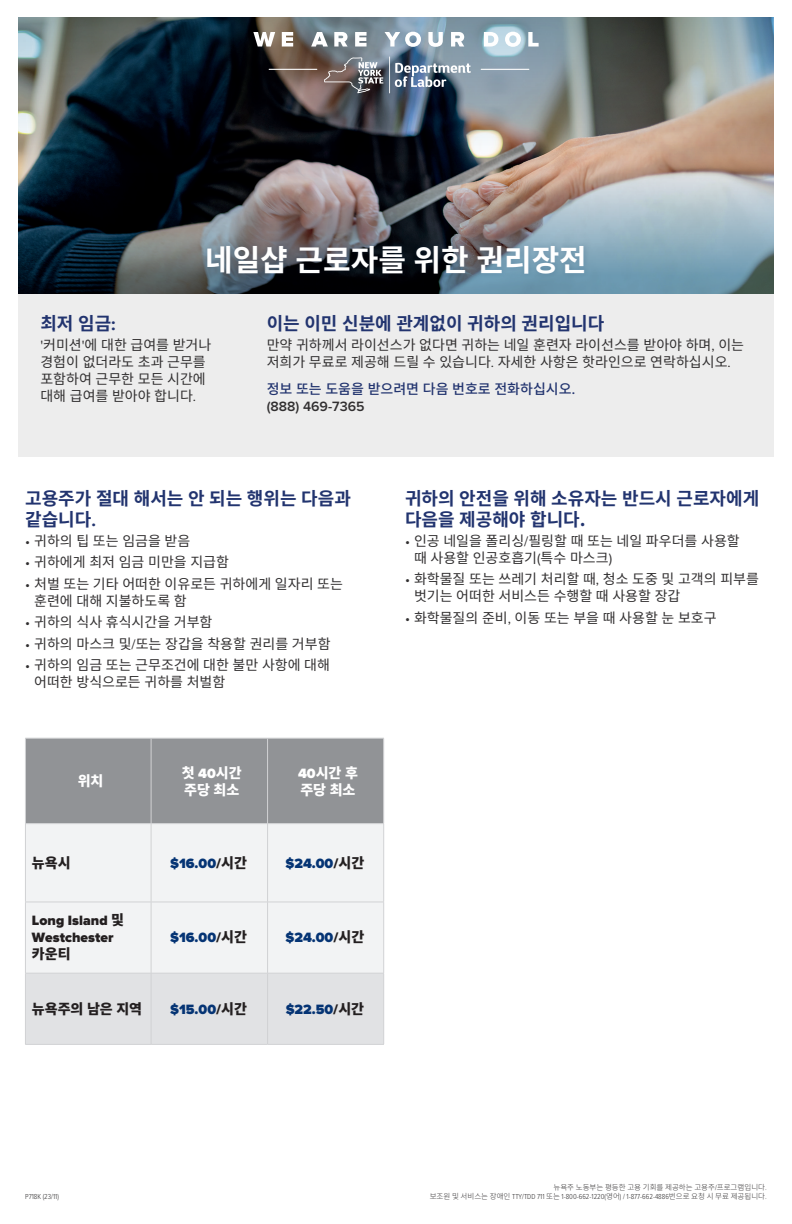
<style>
.page{position:relative;width:792px;height:1224px;background:#fff}
.page>*{position:absolute;margin:0;border:0;box-sizing:border-box;transform-origin:0 0}
.t1{font:700 30px "Noto Sans CJ Kkr";color:#fff}
.t2{font:700 18px/21px "Noto Sans CJ Kkr";color:#22346f}
.t3{font:14px/17px "Noto Sans CJ Kkr";color:#312f30}
.t4{font:900 14px "Proxima Nova";color:#053474}
.t5{font:500 14px "Noto Sans CJ Kkr";color:#22346f}
.t6{font:900 14px/17px "Proxima Nova";color:#231f20}
.t7{font:900 14px/17px "Noto Sans CJ Kkr";color:#fff}
.t8{font:900 14px "Noto Sans CJ Kkr";color:#231f20}
.t9{font:600 14px "Proxima Nova";color:#312f30}
.t10{font:300 7.5px "Proxima Nova Cond";color:#312f30}
.t11{font:300 7.5px "Noto Sans CJ Kkr";color:#312f30}
.s1{font-family:"Proxima Nova"}
.s2{font-family:"Proxima Nova";font-weight:600}
.s3{color:#231f20}
.s4{font-family:"Noto Sans CJ Kkr";color:#231f20}
.s5{font-family:"Noto Sans CJ Kkr"}
.s6{font-family:"Proxima Nova Cond"}
</style>
<div class="page">
<img style="left:18px;top:156px;width:756px;height:16px">
<img style="left:18px;top:18px;width:756px;height:138px">
<img style="left:18px;top:172px;width:756px;height:122px">
<div style="left:18px;top:294px;width:756px;height:162px;background:#ededed"></div>
<div style="left:26px;top:739px;width:357px;height:84px;background:#919396"></div>
<div style="left:26px;top:824px;width:357px;height:149px;background:#f2f3f4"></div>
<div style="left:26px;top:974px;width:357px;height:70px;background:#e1e2e4"></div>
<hr style="left:25px;top:824px;width:1px;height:78px;background:#d1d2d4">
<hr style="left:151px;top:824px;width:1px;height:78px;background:#d1d2d4">
<hr style="left:267px;top:824px;width:1px;height:78px;background:#d1d2d4">
<hr style="left:383px;top:824px;width:1px;height:78px;background:#d1d2d4">
<hr style="left:25px;top:902px;width:126px;height:1px;background:#d1d2d4">
<hr style="left:25px;top:902px;width:1px;height:71px;background:#d1d2d4">
<hr style="left:151px;top:902px;width:117px;height:1px;background:#d1d2d4">
<hr style="left:151px;top:902px;width:1px;height:71px;background:#d1d2d4">
<hr style="left:268px;top:902px;width:116px;height:1px;background:#d1d2d4">
<hr style="left:267px;top:902px;width:1px;height:71px;background:#d1d2d4">
<hr style="left:383px;top:902px;width:1px;height:71px;background:#d1d2d4">
<hr style="left:25px;top:973px;width:126px;height:1px;background:#d1d2d4">
<hr style="left:25px;top:973px;width:1px;height:71px;background:#d1d2d4">
<hr style="left:151px;top:973px;width:117px;height:1px;background:#d1d2d4">
<hr style="left:151px;top:973px;width:1px;height:71px;background:#d1d2d4">
<hr style="left:268px;top:973px;width:116px;height:1px;background:#d1d2d4">
<hr style="left:267px;top:973px;width:1px;height:71px;background:#d1d2d4">
<hr style="left:383px;top:973px;width:1px;height:71px;background:#d1d2d4">
<hr style="left:25px;top:1044px;width:126px;height:1px;background:#d1d2d4">
<hr style="left:151px;top:1044px;width:117px;height:1px;background:#d1d2d4">
<hr style="left:268px;top:1044px;width:116px;height:1px;background:#d1d2d4">
<hr style="left:25px;top:738px;width:126px;height:1px;background:#d1d2d4">
<hr style="left:25px;top:738px;width:1px;height:85px;background:#d1d2d4">
<hr style="left:151px;top:738px;width:117px;height:1px;background:#d1d2d4">
<hr style="left:151px;top:738px;width:1px;height:85px;background:#d1d2d4">
<hr style="left:268px;top:738px;width:116px;height:1px;background:#d1d2d4">
<hr style="left:267px;top:738px;width:1px;height:85px;background:#d1d2d4">
<hr style="left:383px;top:738px;width:1px;height:85px;background:#d1d2d4">
<hr style="left:25px;top:823px;width:126px;height:1px;background:#d1d2d4">
<hr style="left:151px;top:823px;width:117px;height:1px;background:#d1d2d4">
<hr style="left:268px;top:823px;width:116px;height:1px;background:#d1d2d4">
<div style="left:202px;top:240px;width:388px;height:39px;background:#002953;opacity:.2"></div>
<hr style="left:481px;top:69px;width:48px;height:1px;background:#fff">
<hr style="left:269px;top:69px;width:48px;height:1px;background:#fff">
<svg style="left:253px;top:32px;width:22px;height:15px"></svg>
<svg style="left:282px;top:32px;width:11px;height:15px"></svg>
<svg style="left:311px;top:32px;width:17px;height:15px"></svg>
<svg style="left:334px;top:32px;width:14px;height:15px"></svg>
<svg style="left:355px;top:32px;width:12px;height:15px"></svg>
<svg style="left:385px;top:32px;width:36px;height:15px"></svg>
<svg style="left:428px;top:32px;width:15px;height:15px"></svg>
<svg style="left:451px;top:32px;width:13px;height:15px"></svg>
<svg style="left:484px;top:32px;width:14px;height:15px"></svg>
<svg style="left:505px;top:32px;width:16px;height:15px"></svg>
<svg style="left:528px;top:32px;width:11px;height:15px"></svg>
<svg style="left:395px;top:63px;width:76px;height:24px"></svg>
<hr style="left:389px;top:57px;width:1px;height:36px;background:#fff">
<svg style="left:324px;top:57px;width:59px;height:36px;background:#787273"></svg>
<h1 class="t1" style="left:205px;top:243px;width:383px">네일샵 근로자를 위한 권리장전</h1>
<p class="t2" style="left:40px;top:313px;width:77px">최저 임금<span class="s1">:</span></p>
<p class="t3" style="left:40px;top:337px;width:173px"><span class="s1">'</span>커미션<span class="s1">'</span>에 대한 급여를 받거나 경험이 없더라도 초과 근무를 포함하여 근무한 모든 시간에 대해 급여를 받아야 합니다<span class="s1">.</span></p>
<p class="t2" style="left:267px;top:313px;width:339px">이는 이민 신분에 관계없이 귀하의 권리입니다</p>
<p class="t3" style="left:267px;top:337px;width:479px">만약 귀하께서 라이선스가 없다면 귀하는 네일 훈련자 라이선스를 받아야 하며<span class="s1">,</span> 이는 저희가 무료로 제공해 드릴 수 있습니다<span class="s1">.</span> 자세한 사항은 핫라인으로 연락하십시오<span class="s1">.</span></p>
<p class="t5" style="left:267px;top:381px;width:310px">정보 또는 도움을 받으려면 다음 번호로 전화하십시오<span class="s2">.</span></p>
<p class="t9" style="left:267px;top:400px;width:99px">(888) 469-7365</p>
<p class="t2" style="left:25px;top:488px;width:327px">고용주가 절대 해서는 안 되는 행위는 다음과 같습니다<span class="s1">.</span></p>
<p class="t3" style="left:25px;top:532px;width:167px"><span class="s1">•</span> 귀하의 팁 또는 임금을 받음</p>
<p class="t3" style="left:25px;top:554px;width:205px"><span class="s1">•</span> 귀하에게 최저 임금 미만을 지급함</p>
<p class="t3" style="left:34px;top:575px;width:310px;text-indent:-9px"><span class="s1">•</span> 처벌 또는 기타 어떠한 이유로든 귀하에게 일자리 또는 훈련에 대해 지불하도록 함</p>
<p class="t3" style="left:25px;top:614px;width:189px"><span class="s1">•</span> 귀하의 식사 휴식시간을 거부함</p>
<p class="t3" style="left:25px;top:635px;width:307px"><span class="s1">•</span> 귀하의 마스크 및<span class="s1">/</span>또는 장갑을 착용할 권리를 거부함</p>
<p class="t3" style="left:34px;top:657px;width:297px;text-indent:-9px"><span class="s1">•</span> 귀하의 임금 또는 근무조건에 대한 불만 사항에 대해 어떠한 방식으로든 귀하를 처벌함</p>
<p class="t7" style="left:78px;top:773px;width:27px">위치</p>
<p class="t7" style="left:182px;top:765px;width:61px">첫 <span class="s1">40</span>시간 주당 최소</p>
<p class="t7" style="left:298px;top:765px;width:61px"><span class="s1">40</span>시간 후 주당 최소</p>
<p class="t8" style="left:32px;top:855px;width:40px">뉴욕시</p>
<p class="t4" style="left:170px;top:857px;width:78px">$16.00<span class="s3">/</span><span class="s4">시간</span></p>
<p class="t4" style="left:286px;top:857px;width:80px">$24.00<span class="s3">/</span><span class="s4">시간</span></p>
<p class="t6" style="left:32px;top:913px;width:94px">Long Island <span class="s5">및<br></span>Westchester</p>
<p class="t8" style="left:32px;top:946px;width:40px">카운티</p>
<p class="t4" style="left:170px;top:931px;width:78px">$16.00<span class="s3">/</span><span class="s4">시간</span></p>
<p class="t4" style="left:286px;top:931px;width:80px">$24.00<span class="s3">/</span><span class="s4">시간</span></p>
<p class="t8" style="left:32px;top:1001px;width:112px">뉴욕주의 남은 지역</p>
<p class="t4" style="left:170px;top:1003px;width:78px">$15.00<span class="s3">/</span><span class="s4">시간</span></p>
<p class="t4" style="left:286px;top:1003px;width:80px">$22.50<span class="s3">/</span><span class="s4">시간</span></p>
<p class="t2" style="left:405px;top:488px;width:356px">귀하의 안전을 위해 소유자는 반드시 근로자에게 다음을 제공해야 합니다.</p>
<p class="t3" style="left:414px;top:532px;width:327px;text-indent:-9px"><span class="s1">•</span> 인공 네일을 폴리싱<span class="s1">/</span>필링할 때 또는 네일 파우더를 사용할 때 사용할 인공호흡기<span class="s1">(</span>특수 마스크<span class="s1">)</span></p>
<p class="t3" style="left:414px;top:571px;width:346px;text-indent:-9px"><span class="s1">•</span> 화학물질 또는 쓰레기 처리할 때<span class="s1">,</span> 청소 도중 및 고객의 피부를 벗기는 어떠한 서비스든 수행할 때 사용할 장갑</p>
<p class="t3" style="left:405px;top:609px;width:313px"><span class="s1">•</span> 화학물질의 준비<span class="s1">,</span> 이동 또는 부을 때 사용할 눈 보호구</p>
<p class="t10" style="left:25px;top:1192px;width:35px">P718K (23/11)</p>
<p class="t11" style="left:553px;top:1183px;width:215px">뉴욕주 노동부는 평등한 고용 기회를 제공하는 고용주<span class="s6">/</span>프로그램입니다<span class="s6">.</span></p>
<p class="t10" style="left:430px;top:1192px;width:339px"><span class="s5">보조원 및 서비스는 장애인</span> TTY/TDD 711 <span class="s5">또는</span> 1-800-662-1220(<span class="s5">영어</span>) / 1-877-662-4886<span class="s5">번으로 요청 시 무료 제공됩니다</span>.</p>
</div>
